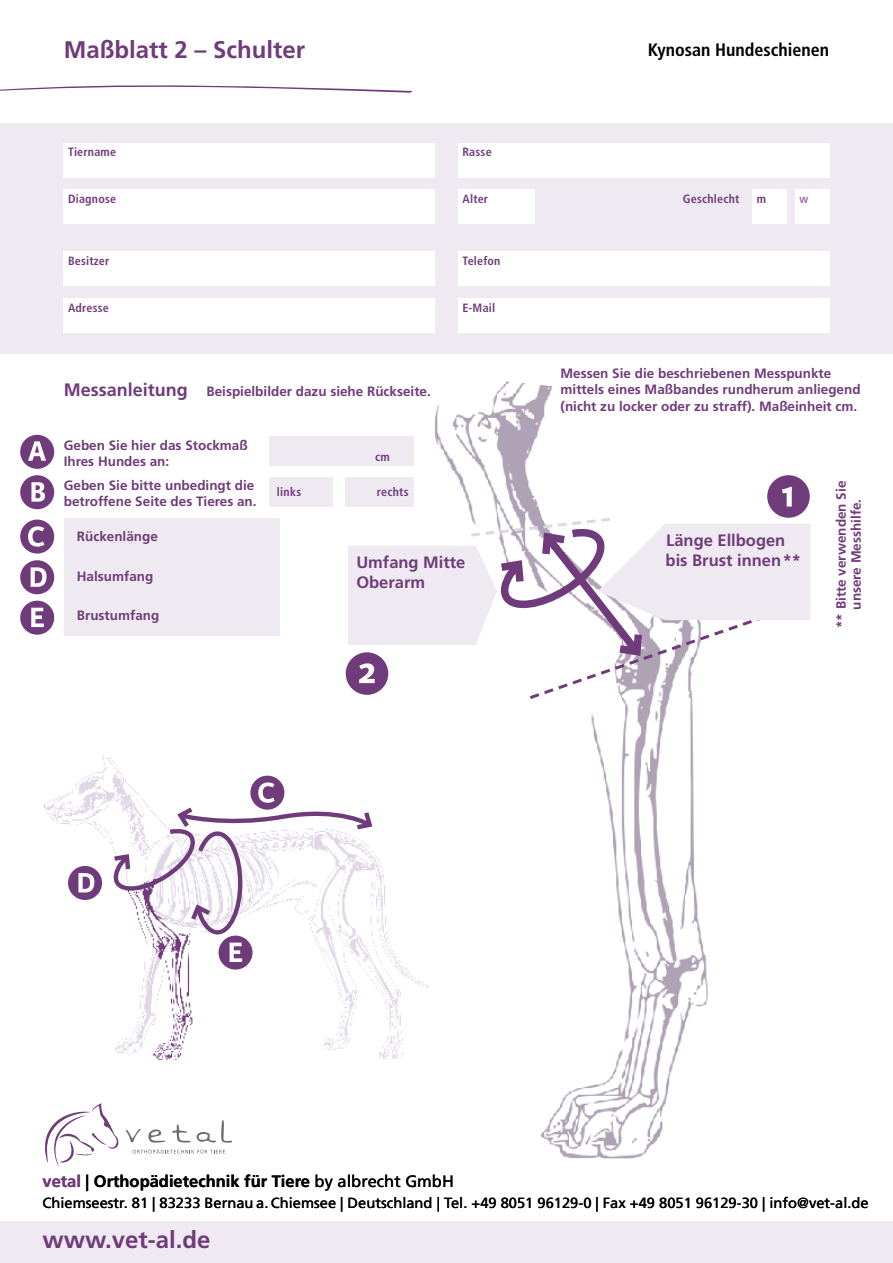
<style>
.page{position:relative;width:893px;height:1263px;background:#fff}
.page>*{position:absolute;margin:0;border:0;box-sizing:border-box;transform-origin:0 0}
.t1{font:700 24px "Frutiger LT Std";color:#703b7b}
.t2{font:700 condensed 18px "Frutiger LT Std";color:#000}
.t3{font:700 18px "Frutiger LT Std";color:#703b7b}
.t4{font:700 16.5px/19.8px "Frutiger LT Std";color:#703b7b}
.t5{font:700 16.5px "Frutiger LT Std";color:#000}
.t6{font:14.7px "Frutiger LT Std";color:#000}
.t7{font:700 13.5px/16.5px "Frutiger LT Std";color:#703b7b}
.t8{font:700 condensed 12px "Frutiger LT Std";letter-spacing:.015em;color:#703b7b}
.t9{font:700 condensed 12px "Frutiger LT Std";color:#98709e}
.s1{color:#703b7b}
.s2{font-weight:400}
</style>
<div class="page">
<img style="left:428px;top:381px;width:281px;height:777px">
<img style="left:45px;top:755px;width:383px;height:304px">
<img style="left:113px;top:969px;width:91px;height:90px">
<svg style="left:0;top:85px;width:413px;height:8px"></svg>
<div style="left:0;top:1221px;width:893px;height:42px;background:#efeaf2"></div>
<svg style="left:148px;top:1129px;width:17px;height:13px"></svg>
<svg style="left:172px;top:1124px;width:18px;height:19px"></svg>
<svg style="left:196px;top:1120px;width:36px;height:23px"></svg>
<svg style="left:126px;top:1129px;width:15px;height:13px"></svg>
<svg style="left:45px;top:1103px;width:74px;height:63px"></svg>
<svg style="left:132px;top:1149px;width:93px;height:4px"></svg>
<div style="left:0;top:123px;width:893px;height:231px;background:#efeaf2"></div>
<div style="left:64px;top:143px;width:371px;height:34px;background:#fff"></div>
<div style="left:458px;top:190px;width:77px;height:34px;background:#fff"></div>
<div style="left:64px;top:190px;width:371px;height:34px;background:#fff"></div>
<div style="left:64px;top:252px;width:371px;height:34px;background:#fff"></div>
<div style="left:64px;top:298px;width:371px;height:34px;background:#fff"></div>
<div style="left:458px;top:252px;width:371px;height:34px;background:#fff"></div>
<div style="left:458px;top:298px;width:371px;height:34px;background:#fff"></div>
<div style="left:458px;top:143px;width:371px;height:34px;background:#fff"></div>
<div style="left:753px;top:190px;width:34px;height:34px;background:#fff"></div>
<div style="left:795px;top:190px;width:34px;height:34px;background:#fff"></div>
<div style="left:269px;top:477px;width:64px;height:30px;background:#efeaf2"></div>
<div style="left:269px;top:436px;width:145px;height:30px;background:#efeaf2"></div>
<div style="left:64px;top:518px;width:216px;height:118px;background:#efeaf2"></div>
<svg style="left:20px;top:435px;width:34px;height:34px"></svg>
<svg style="left:20px;top:475px;width:34px;height:34px"></svg>
<svg style="left:20px;top:520px;width:34px;height:34px"></svg>
<svg style="left:20px;top:560px;width:34px;height:34px"></svg>
<svg style="left:68px;top:866px;width:34px;height:34px"></svg>
<svg style="left:20px;top:601px;width:34px;height:34px"></svg>
<svg style="left:110px;top:776px;width:265px;height:193px"></svg>
<svg style="left:346px;top:475px;width:464px;height:226px"></svg>
<h1 class="t1" style="left:64px;top:36px;width:243px">Maßblatt 2 – Schulter</h1>
<h2 class="t2" style="left:648px;top:39px;width:183px">Kynosan Hundeschienen</h2>
<p class="t8" style="left:68px;top:145px;width:50px">Tiername</p>
<p class="t8" style="left:68px;top:192px;width:50px">Diagnose</p>
<p class="t8" style="left:462px;top:192px;width:27px">Alter</p>
<p class="t8" style="left:683px;top:192px;width:58px">Geschlecht</p>
<p class="t8" style="left:462px;top:145px;width:31px">Rasse</p>
<p class="t8" style="left:757px;top:192px;width:11px">m</p>
<p class="t9" style="left:799px;top:192px;width:10px">w</p>
<p class="t8" style="left:68px;top:254px;width:43px">Besitzer</p>
<p class="t8" style="left:68px;top:300px;width:42px">Adresse</p>
<p class="t8" style="left:462px;top:254px;width:40px">Telefon</p>
<p class="t8" style="left:462px;top:300px;width:34px">E-Mail</p>
<h2 class="t3" style="left:64px;top:379px;width:126px">Messanleitung</h2>
<p class="t7" style="left:207px;top:383px;width:226px">Beispielbilder dazu siehe Rückseite.</p>
<p class="t7" style="left:64px;top:437px;width:185px">Geben Sie hier das Stockmaß<br>Ihres Hundes an:</p>
<p class="t7" style="left:64px;top:477px;width:194px">Geben Sie bitte unbedingt die betroffene Seite des Tieres an.</p>
<p class="t7" style="left:77px;top:528px;width:83px">Rückenlänge</p>
<p class="t7" style="left:77px;top:568px;width:78px">Halsumfang</p>
<p class="t7" style="left:77px;top:607px;width:84px">Brustumfang</p>
<p class="t8" style="left:375px;top:450px;width:16px">cm</p>
<p class="t8" style="left:277px;top:485px;width:26px">links</p>
<p class="t8" style="left:377px;top:485px;width:33px">rechts</p>
<p class="t4" style="left:356px;top:552px;width:111px">Umfang Mitte<br>Oberarm</p>
<p class="t7" style="left:561px;top:365px;width:302px">Messen Sie die beschriebenen Messpunkte mittels eines Maßbandes rundherum anliegend (nicht zu locker oder zu straff). Maßeinheit cm.</p>
<p class="t4" style="left:666px;top:530px;width:137px">Länge Ellbogen bis Brust innen**</p>
<p class="t7" style="left:834px;top:628px;width:149px;line-height:15px;text-align:center;rotate:-90deg">** Bitte verwenden Sie unsere Messhilfe.</p>
<p class="t5" style="left:43px;top:1172px;width:413px"><span class="s1">vetal</span> | Orthopädietechnik für Tiere <span class="s2">by albrecht GmbH</span></p>
<p class="t6" style="left:43px;top:1194px;width:828px">Chiemseestr. 81 | 83233 Bernau a. Chiemsee | Deutschland | Tel. +49 8051 96129-0 | Fax +49 8051 96129-30 | info@vet-al.de</p>
<h1 class="t1" style="left:43px;top:1225px;width:170px">www.vet-al.de</h1>
</div>
